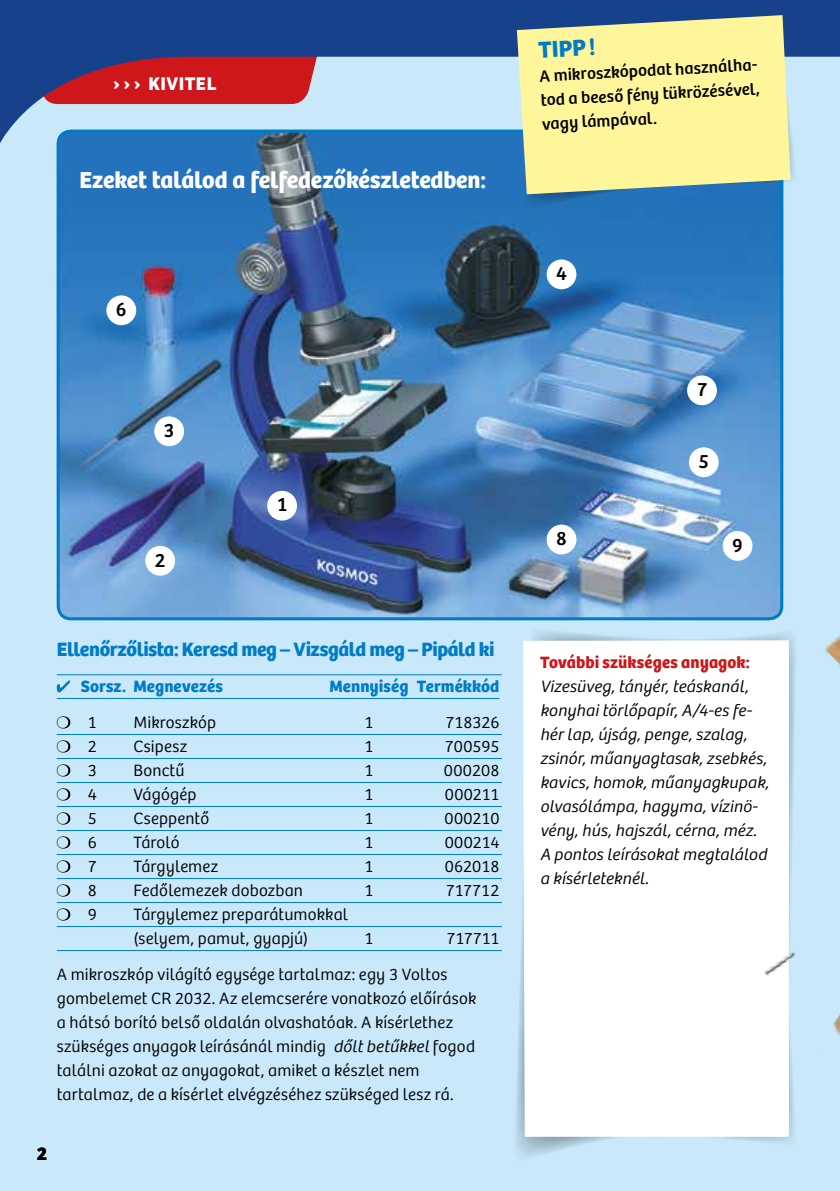
<style>
.page{position:relative;width:840px;height:1191px;background:#fff}
.page>*{position:absolute;margin:0;border:0;box-sizing:border-box;transform-origin:0 0}
.t1{font:700 24px "Kosmos Bree";letter-spacing:-.005em;color:#fff}
.t2{font:700 24px "Kosmos Bree";color:#007cc5}
.t3{font:700 20px "Kosmos Bree";letter-spacing:-.015em;color:#007cc5}
.t4{font:20px "Kosmos Bree";color:#000}
.t5{font:700 19px "Kosmos Bree";letter-spacing:.025em;color:#fff}
.t6{font:700 19px "Kosmos Bree";color:#000}
.t7{font:300 17px/24px "Kosmos Bree";letter-spacing:.01em;color:#000}
.t8{font:italic 300 17px/24px "Kosmos Bree";letter-spacing:.01em;color:#000}
.t9{font:17px/24px "Kosmos Bree";color:#000;text-align:justify}
.t10{font:700 17px "Kosmos Bree";letter-spacing:.01em;color:#007cc5}
.t11{font:700 17px "Kosmos Bree";letter-spacing:.005em;color:#cd171a}
.s1{font-style:italic}
</style>
<div class="page">
<div style="left:0;top:0;width:839px;height:1191px;background:#c9e9fb"></div>
<svg style="left:839px;top:0;width:1px;height:198px"></svg>
<svg style="left:0;top:0;width:839px;height:198px"></svg>
<img style="left:57px;top:130px;width:725px;height:490px">
<div style="left:57px;top:130px;width:725px;height:490px;border:3px solid #007cc5;border-radius:13px"></div>
<svg style="left:515px;top:631px;width:281px;height:525px"></svg>
<div style="left:522px;top:640px;width:266px;height:496px;background:#fff"></div>
<div style="left:686px;top:375px;width:30px;height:30px;background:#fff;border-radius:50%"></div>
<div style="left:546px;top:524px;width:30px;height:30px;background:#fff;border-radius:50%"></div>
<div style="left:154px;top:416px;width:30px;height:30px;background:#fff;border-radius:50%"></div>
<div style="left:267px;top:491px;width:30px;height:29px;background:#fff;border-radius:50%"></div>
<div style="left:145px;top:546px;width:30px;height:29px;background:#fff;border-radius:50%"></div>
<div style="left:546px;top:259px;width:30px;height:30px;background:#fff;border-radius:50%"></div>
<div style="left:688px;top:447px;width:30px;height:30px;background:#fff;border-radius:50%"></div>
<div style="left:722px;top:531px;width:30px;height:30px;background:#fff;border-radius:50%"></div>
<div style="left:106px;top:295px;width:30px;height:30px;background:#fff;border-radius:50%"></div>
<hr style="left:57px;top:674px;width:444px;height:1px;background:#007cc5">
<hr style="left:57px;top:698px;width:442px;height:1px;background:#007cc5">
<hr style="left:57px;top:734px;width:444px;height:1px;background:#007cc5">
<hr style="left:57px;top:758px;width:444px;height:1px;background:#007cc5">
<hr style="left:57px;top:782px;width:444px;height:1px;background:#007cc5">
<hr style="left:57px;top:806px;width:444px;height:1px;background:#007cc5">
<hr style="left:57px;top:830px;width:444px;height:1px;background:#007cc5">
<hr style="left:57px;top:854px;width:444px;height:1px;background:#007cc5">
<hr style="left:57px;top:878px;width:444px;height:1px;background:#007cc5">
<hr style="left:57px;top:902px;width:444px;height:1px;background:#007cc5">
<hr style="left:57px;top:926px;width:444px;height:1px;background:#007cc5">
<hr style="left:57px;top:950px;width:444px;height:1px;background:#007cc5">
<svg style="left:57px;top:680px;width:13px;height:12px"></svg>
<svg style="left:57px;top:716px;width:13px;height:12px"></svg>
<svg style="left:57px;top:740px;width:13px;height:12px"></svg>
<svg style="left:57px;top:764px;width:13px;height:12px"></svg>
<svg style="left:57px;top:788px;width:13px;height:12px"></svg>
<svg style="left:57px;top:812px;width:13px;height:12px"></svg>
<svg style="left:57px;top:836px;width:13px;height:12px"></svg>
<svg style="left:57px;top:860px;width:13px;height:12px"></svg>
<svg style="left:57px;top:884px;width:13px;height:12px"></svg>
<svg style="left:57px;top:908px;width:13px;height:12px"></svg>
<img style="left:752px;top:943px;width:44px;height:50px">
<svg style="left:524px;top:18px;width:274px;height:192px;fill:#2472ba"></svg>
<svg style="left:516px;top:15px;width:274px;height:179px;background:#e8e69c"></svg>
<img style="left:833px;top:1016px;width:6px;height:19px">
<img style="left:824px;top:636px;width:15px;height:28px">
<p class="t5" style="left:113px;top:72px;width:104px">› › › KIVITEL</p>
<h1 class="t1" style="left:79px;top:166px;width:407px">Ezeket találod a felfedezőkészletedben:</h1>
<p class="t4" style="left:116px;top:298px;width:12px">6</p>
<p class="t4" style="left:164px;top:419px;width:12px">3</p>
<p class="t4" style="left:155px;top:548px;width:12px">2</p>
<p class="t4" style="left:276px;top:493px;width:12px">1</p>
<p class="t3" style="left:57px;top:637px;width:439px">Ellenőrzőlista: Keresd meg – Vizsgáld meg – Pipáld ki</p>
<p class="t10" style="left:81px;top:676px;width:144px">Sorsz. Megnevezés</p>
<p class="t10" style="left:329px;top:676px;width:171px">Mennyiség Termékkód</p>
<p class="t7" style="left:88px;top:711px;width:11px">1</p>
<p class="t7" style="left:133px;top:711px;width:84px">Mikroszkóp</p>
<p class="t7" style="left:364px;top:711px;width:11px">1</p>
<p class="t7" style="left:445px;top:711px;width:55px">718326</p>
<p class="t7" style="left:88px;top:735px;width:11px">2</p>
<p class="t7" style="left:133px;top:735px;width:55px">Csipesz</p>
<p class="t7" style="left:364px;top:735px;width:11px">1</p>
<p class="t7" style="left:444px;top:735px;width:56px">700595</p>
<p class="t7" style="left:88px;top:759px;width:11px">3</p>
<p class="t7" style="left:133px;top:759px;width:53px">Bonctű</p>
<p class="t7" style="left:364px;top:759px;width:11px">1</p>
<p class="t7" style="left:443px;top:759px;width:57px">000208</p>
<p class="t7" style="left:88px;top:783px;width:11px">4</p>
<p class="t7" style="left:133px;top:783px;width:65px">Vágógép</p>
<p class="t7" style="left:364px;top:783px;width:11px">1</p>
<p class="t7" style="left:444px;top:783px;width:56px">000211</p>
<p class="t7" style="left:88px;top:807px;width:11px">5</p>
<p class="t7" style="left:133px;top:807px;width:77px">Cseppentő</p>
<p class="t7" style="left:364px;top:807px;width:11px">1</p>
<p class="t7" style="left:444px;top:807px;width:56px">000210</p>
<p class="t7" style="left:88px;top:831px;width:11px">6</p>
<p class="t7" style="left:133px;top:831px;width:48px">Tároló</p>
<p class="t7" style="left:364px;top:831px;width:11px">1</p>
<p class="t7" style="left:444px;top:831px;width:56px">000214</p>
<p class="t7" style="left:88px;top:855px;width:11px">7</p>
<p class="t7" style="left:133px;top:855px;width:86px">Tárgylemez</p>
<p class="t7" style="left:364px;top:855px;width:11px">1</p>
<p class="t7" style="left:444px;top:855px;width:56px">062018</p>
<p class="t7" style="left:88px;top:879px;width:11px">8</p>
<p class="t7" style="left:133px;top:879px;width:171px">Fedőlemezek dobozban</p>
<p class="t7" style="left:364px;top:879px;width:11px">1</p>
<p class="t7" style="left:445px;top:879px;width:55px">717712</p>
<p class="t7" style="left:88px;top:903px;width:11px">9</p>
<p class="t7" style="left:133px;top:903px;width:216px">Tárgylemez preparátumokkal (selyem, pamut, gyapjú)</p>
<p class="t7" style="left:364px;top:927px;width:11px">1</p>
<p class="t7" style="left:446px;top:927px;width:54px">717711</p>
<p class="t7" style="left:57px;top:963px;width:421px">A mikroszkóp világító egysége tartalmaz: egy 3 Voltos gombelemet CR 2032. Az elemcserére vonatkozó előírások a hátsó borító belső oldalán olvashatóak. A kísérlethez szükséges anyagok leírásánál mindig <span class="s1">dőlt betűkkel</span> fogod találni azokat az anyagokat, amiket a készlet nem tartalmaz, de a kísérlet elvégzéséhez szükséged lesz rá.</p>
<p class="t6" style="left:37px;top:1142px;width:12px">2</p>
<h1 class="t2" style="left:537px;top:35px;width:59px;rotate:-3deg">TIPP!</h1>
<p class="t9" style="left:538px;top:64px;width:222px;rotate:-3deg">A mikroszkópodat használha&shy;tod a beeső fény tükrözésével, vagy lámpával.</p>
<p class="t4" style="left:556px;top:262px;width:12px">4</p>
<p class="t4" style="left:556px;top:527px;width:12px">8</p>
<p class="t4" style="left:696px;top:378px;width:12px">7</p>
<p class="t4" style="left:698px;top:449px;width:12px">5</p>
<p class="t4" style="left:731px;top:533px;width:12px">9</p>
<p class="t11" style="left:539px;top:652px;width:211px">További szükséges anyagok:</p>
<p class="t8" style="left:539px;top:675px;width:230px">Vizesüveg, tányér, teáskanál, konyhai törlőpapír, A/4-es fe&shy;hér lap, újság, penge, szalag, zsinór, műanyagtasak, zsebkés, kavics, homok, műanyagkupak, olvasólámpa, hagyma, vízinö&shy;vény, hús, hajszál, cérna, méz.<br>A pontos leírásokat megtalálod a kísérleteknél.</p>
</div>
